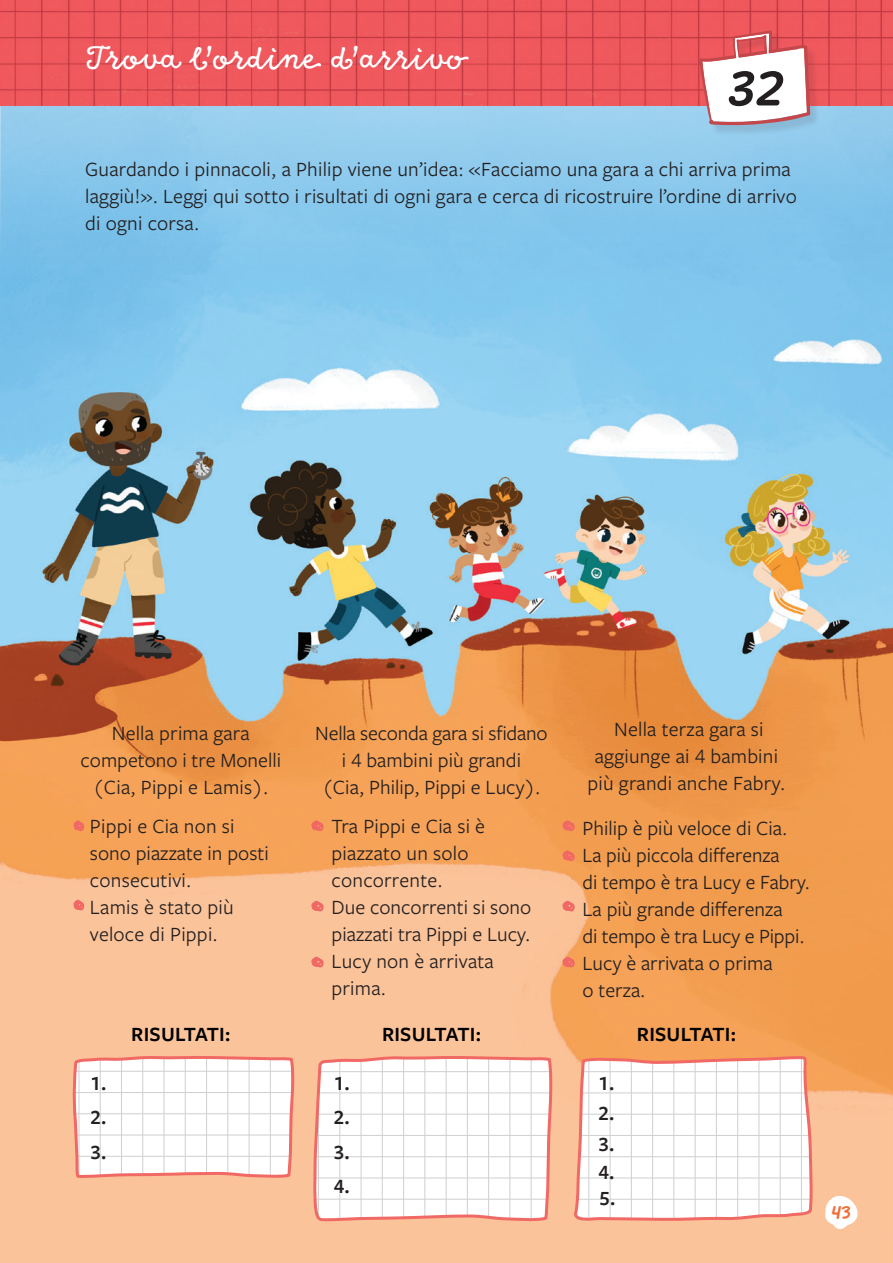
<style>
.page{position:relative;width:893px;height:1263px;background:#fff}
.page>*{position:absolute;margin:0;border:0;box-sizing:border-box;transform-origin:0 0}
.t1{font:54px "Freight Round Pro Semi Ital";color:#231f20}
.t2{font:36px "Goodlife Script";color:#fff}
.t3{font:21px/27px "Freight Sans Pro";letter-spacing:.01em;color:#231f20}
.t4{font:600 21px "Freight Sans Pro";letter-spacing:.01em;color:#000}
.t5{font:600 21px/34.5px "Freight Sans Pro";color:#231f20;text-align:justify}
.t6{font:19.5px "Good Dog New";color:#f16d36}
</style>
<div class="page">
<img style="left:0;top:383px;width:893px;height:880px">
<img style="left:0;top:105px;width:893px;height:278px">
<img style="left:0;top:0;width:893px;height:105px">
<svg style="left:822px;top:1191px;width:41px;height:40px"></svg>
<div style="left:701px;top:32px;width:120px;height:104px;background:#231f20;opacity:.12"></div>
<svg style="left:699px;top:30px;width:111px;height:95px"></svg>
<svg style="left:312px;top:1054px;width:242px;height:171px"></svg>
<svg style="left:71px;top:1054px;width:225px;height:127px"></svg>
<svg style="left:569px;top:1052px;width:246px;height:174px"></svg>
<svg style="left:71px;top:818px;width:15px;height:15px"></svg>
<svg style="left:71px;top:898px;width:15px;height:15px"></svg>
<svg style="left:308px;top:818px;width:18px;height:15px"></svg>
<svg style="left:308px;top:899px;width:18px;height:15px"></svg>
<svg style="left:308px;top:955px;width:18px;height:15px"></svg>
<svg style="left:559px;top:818px;width:18px;height:15px"></svg>
<svg style="left:559px;top:848px;width:18px;height:15px"></svg>
<svg style="left:559px;top:899px;width:18px;height:15px"></svg>
<svg style="left:559px;top:955px;width:18px;height:15px"></svg>
<h2 class="t2" style="left:85px;top:39px;width:381px">Trova l’ordine d’arrivo</h2>
<h1 class="t1" style="left:728px;top:55px;width:57px">32</h1>
<p class="t3" style="left:85px;top:155px;width:713px">Guardando i pinnacoli, a Philip viene un’idea: «Facciamo una gara a chi arriva prima laggiù!». Leggi qui sotto i risultati di ogni gara e cerca di ricostruire l’ordine di arrivo di ogni corsa.</p>
<p class="t3" style="left:80px;top:719px;width:202px;text-align:center">Nella prima gara competono i tre Monelli (Cia, Pippi e Lamis).</p>
<p class="t3" style="left:315px;top:719px;width:234px;text-align:center">Nella seconda gara si sfidano i 4 bambini più grandi<br>(Cia, Philip, Pippi e Lucy).</p>
<p class="t3" style="left:588px;top:715px;width:199px;text-align:center">Nella terza gara si aggiunge ai 4 bambini più grandi anche Fabry.</p>
<p class="t3" style="left:90px;top:811px;width:180px">Pippi e Cia non si sono piazzate in posti consecutivi.<br>Lamis è stato più veloce di Pippi.</p>
<p class="t3" style="left:332px;top:812px;width:201px">Tra Pippi e Cia si è piazzato un solo concorrente.<br>Due concorrenti si sono piazzati tra Pippi e Lucy.<br>Lucy non è arrivata prima.</p>
<p class="t3" style="left:583px;top:813px;width:229px">Philip è più veloce di Cia.<br>La più piccola differenza<br>di tempo è tra Lucy e Fabry.<br>La più grande differenza<br>di tempo è tra Lucy e Pippi.<br>Lucy è arrivata o prima<br>o terza.</p>
<p class="t4" style="left:131px;top:1020px;width:101px">RISULTATI:</p>
<p class="t4" style="left:382px;top:1020px;width:101px">RISULTATI:</p>
<p class="t4" style="left:637px;top:1020px;width:101px">RISULTATI:</p>
<p class="t5" style="left:90px;top:1065px;width:17px">1.<br>2.<br>3.</p>
<p class="t5" style="left:334px;top:1065px;width:17px">1.<br>2.<br>3.</p>
<p class="t5" style="left:598px;top:1067px;width:17px;line-height:30.3px">1.<br>2.<br>3.</p>
<p class="t5" style="left:334px;top:1168px;width:17px">4.</p>
<p class="t5" style="left:598px;top:1159px;width:19px;line-height:26.1px">4.<br>5.</p>
<p class="t6" style="left:832px;top:1199px;width:21px">43</p>
</div>
